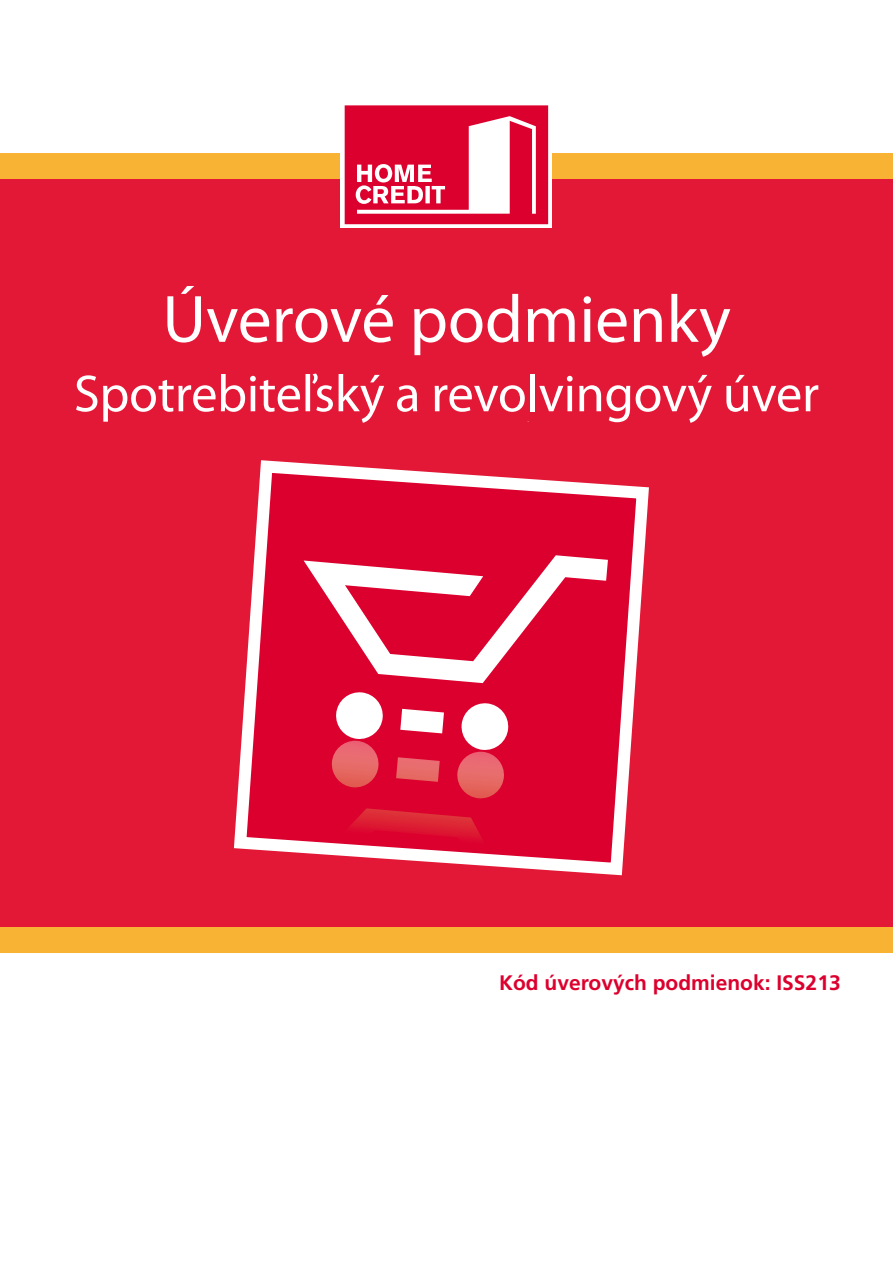
<style>
.page{position:relative;width:893px;height:1263px;background:#fff}
.page>*{position:absolute;margin:0;border:0;box-sizing:border-box;transform-origin:0 0}
.t1{font:67.5px "Myriad Pro";color:#fff}
.t2{font:52.5px "Myriad Pro";letter-spacing:-.005em;color:#fff}
.t3{font:700 21px "Frutiger CE";color:#dc002e}
</style>
<div class="page">
<div style="left:0;top:164px;width:893px;height:773px;background:#e31836"></div>
<div style="left:0;top:927px;width:893px;height:26px;background:#f8b334"></div>
<div style="left:0;top:153px;width:893px;height:25px;background:#f8b334"></div>
<div style="left:341px;top:101px;width:211px;height:127px;background:linear-gradient(to right,#fff,#fff)"></div>
<svg style="left:345px;top:105px;width:203px;height:119px;background:#e54264"></svg>
<svg style="left:233px;top:460px;width:416px;height:416px;background:#e33758"></svg>
<p class="t1" style="left:162px;top:278px;width:570px">Úverové podmienky</p>
<p class="t2" style="left:235px;top:360px;width:424px">Spotrebiteľský úver</p>
<p class="t2" style="left:74px;top:365px;width:747px">Spotrebiteľský a revolvingový úver</p>
<p class="t3" style="left:499px;top:970px;width:343px">Kód úverových podmienok: ISS213</p>
</div>
